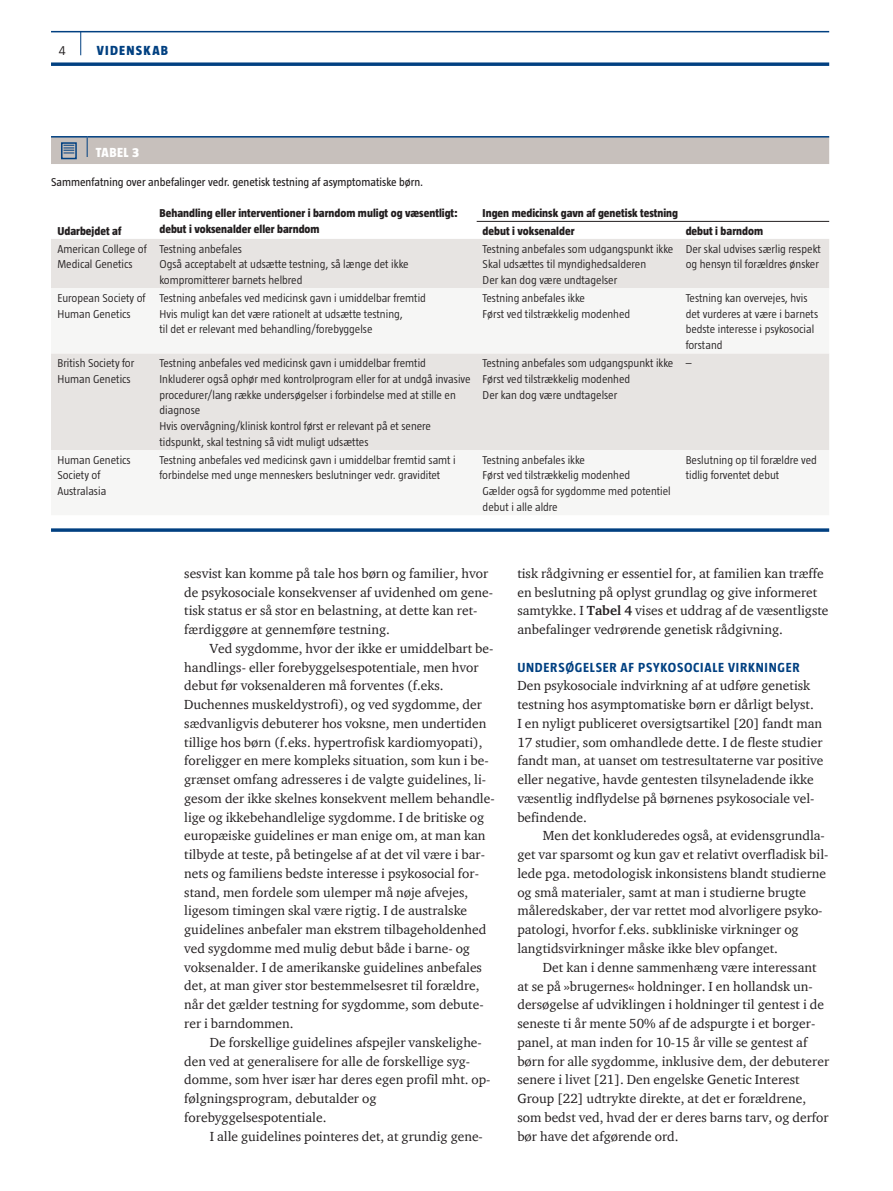
<style>
.page{position:relative;width:893px;height:1191px;background:#fff}
.page>*{position:absolute;margin:0;border:0;box-sizing:border-box;transform-origin:0 0}
.t1{font:13.5px/18.8px "ITC Charter Com";color:#231f20}
.t2{font:700 13.5px "Taz";letter-spacing:.055em;color:#014081}
.t3{font:800 13.5px "Taz";letter-spacing:.095em;color:#014081}
.t4{font:800 13.5px "Taz";color:#fff}
.t5{font:300 13.5px "Taz";color:#231f20}
.t6{font:300 11.7px/15.8px "Taz";color:#231f20}
.t7{font:800 11.7px/15.8px "Taz";color:#231f20}
.t8{font:11.7px "Taz";color:#231f20}
.s1{font-weight:700}
</style>
<div class="page">
<hr style="left:51px;top:31px;width:778px;height:1px;background:#014081">
<svg style="left:51px;top:62px;width:778px;height:4px;background:#235991"></svg>
<svg style="left:80px;top:32px;width:1px;height:23px"></svg>
<hr style="left:51px;top:136px;width:36px;height:1px;background:#014081">
<hr style="left:87px;top:136px;width:742px;height:1px;background:#014081">
<div style="left:51px;top:137px;width:778px;height:27px;background:#c7c0bc"></div>
<div style="left:51px;top:239px;width:778px;height:49px;background:#e7e4e2"></div>
<div style="left:51px;top:353px;width:778px;height:97px;background:#e7e4e2"></div>
<svg style="left:51px;top:528px;width:778px;height:4px;background:#235992"></svg>
<hr style="left:477px;top:221px;width:352px;height:1px;background:#231f20">
<p class="t5" style="left:59px;top:43px;width:8px">4</p>
<p class="t3" style="left:97px;top:43px;width:73px">VIDENSKAB</p>
<p class="t4" style="left:96px;top:145px;width:8px">Tabel</p>
<p class="t4" style="left:132px;top:145px;width:9px">3</p>
<p class="t8" style="left:51px;top:176px;width:374px">Sammenfatning over anbefalinger vedr. genetisk testning af asymptomatiske børn.</p>
<p class="t7" style="left:159px;top:205px;width:300px">Behandling eller interventioner i barndom muligt og væsentligt: debut i voksenalder eller barndom</p>
<p class="t7" style="left:483px;top:205px;width:197px">Ingen medicinsk gavn af genetisk testning</p>
<p class="t7" style="left:57px;top:223px;width:65px">Udarbejdet af</p>
<p class="t7" style="left:483px;top:223px;width:93px">debut i voksenalder</p>
<p class="t7" style="left:686px;top:223px;width:79px">debut i barndom</p>
<p class="t6" style="left:57px;top:240px;width:91px">American College of<br>Medical Genetics</p>
<p class="t6" style="left:159px;top:240px;width:251px">Testning anbefales<br>Også acceptabelt at udsætte testning, så længe det ikke kompromitterer barnets helbred</p>
<p class="t6" style="left:483px;top:240px;width:192px">Testning anbefales som udgangspunkt ikke<br>Skal udsættes til myndighedsalderen<br>Der kan dog være undtagelser</p>
<p class="t6" style="left:686px;top:240px;width:137px">Der skal udvises særlig respekt og hensyn til forældres ønsker</p>
<p class="t6" style="left:57px;top:290px;width:90px">European Society of<br>Human Genetics</p>
<p class="t6" style="left:159px;top:290px;width:268px">Testning anbefales ved medicinsk gavn i umiddelbar fremtid<br>Hvis muligt kan det være rationelt at udsætte testning,<br>til det er relevant med behandling/forebyggelse</p>
<p class="t6" style="left:483px;top:290px;width:149px">Testning anbefales ikke<br>Først ved tilstrækkelig modenhed</p>
<p class="t6" style="left:686px;top:290px;width:134px">Testning kan overvejes, hvis det vurderes at være i barnets bedste interesse i psykosocial forstand</p>
<p class="t6" style="left:57px;top:355px;width:78px">British Society for<br>Human Genetics</p>
<p class="t6" style="left:159px;top:355px;width:313px">Testning anbefales ved medicinsk gavn i umiddelbar fremtid Inkluderer også ophør med kontrolprogram eller for at undgå invasive procedurer/lang række undersøgelser i forbindelse med at stille en diagnose<br>Hvis overvågning/klinisk kontrol først er relevant på et senere tidspunkt, skal testning så vidt muligt udsættes</p>
<p class="t6" style="left:483px;top:355px;width:192px">Testning anbefales som udgangspunkt ikke<br>Først ved tilstrækkelig modenhed<br>Der kan dog være undtagelser</p>
<p class="t6" style="left:686px;top:355px;width:7px">–</p>
<p class="t6" style="left:57px;top:452px;width:75px">Human Genetics<br>Society of<br>Australasia</p>
<p class="t6" style="left:159px;top:452px;width:298px">Testning anbefales ved medicinsk gavn i umiddelbar fremtid samt i forbindelse med unge menneskers beslutninger vedr. graviditet</p>
<p class="t6" style="left:483px;top:452px;width:190px">Testning anbefales ikke<br>Først ved tilstrækkelig modenhed<br>Gælder også for sygdomme med potentiel debut i alle aldre</p>
<p class="t6" style="left:686px;top:452px;width:133px">Beslutning op til forældre ved tidlig forventet debut</p>
<p class="t1" style="left:184px;top:563px;width:310px">sesvist kan komme på tale hos børn og familier, hvor de psykosociale konsekvenser af uvidenhed om gene&shy;tisk status er så stor en belastning, at dette kan ret&shy;færdiggøre at gennemføre testning.</p>
<p class="t1" style="left:184px;top:638px;width:312px;text-indent:26px">Ved sygdomme, hvor der ikke er umiddelbart be&shy;handlings- eller forebyggelsespotentiale, men hvor debut før voksenalderen må forventes (f.eks.<br>Duchennes muskeldystrofi), og ved sygdomme, der sædvanligvis debuterer hos voksne, men undertiden tillige hos børn (f.eks. hypertrofisk kardiomyopati), foreligger en mere kompleks situation, som kun i be&shy;grænset omfang adresseres i de valgte guidelines, li&shy;gesom der ikke skelnes konsekvent mellem behandle&shy;lige og ikkebehandlelige sygdomme. I de britiske og europæiske guidelines er man enige om, at man kan tilbyde at teste, på betingelse af at det vil være i bar&shy;nets og familiens bedste interesse i psykosocial for&shy;stand, men fordele som ulemper må nøje afvejes, ligesom timingen skal være rigtig. I de australske guidelines anbefaler man ekstrem tilbageholdenhed ved sygdomme med mulig debut både i barne- og voksenalder. I de amerikanske guidelines anbefales det, at man giver stor bestemmelsesret til forældre, når det gælder testning for sygdomme, som debute&shy;rer i barndommen.</p>
<p class="t1" style="left:184px;top:1032px;width:308px;text-indent:26px">De forskellige guidelines afspejler vanskelighe&shy;den ved at generalisere for alle de forskellige syg&shy;domme, som hver især har deres egen profil mht. op&shy;følgningsprogram, debutalder og forebyggelsespotentiale.</p>
<p class="t1" style="left:210px;top:1126px;width:275px">I alle guidelines pointeres det, at grundig gene-</p>
<p class="t1" style="left:517px;top:563px;width:313px">tisk rådgivning er essentiel for, at familien kan træffe en beslutning på oplyst grundlag og give informeret samtykke. I <span class="s1">Tabel 4</span> vises et uddrag af de væsentligste anbefalinger vedrørende genetisk rådgivning.</p>
<p class="t2" style="left:517px;top:659px;width:74px">UNDERSØGELSER</p>
<p class="t2" style="left:621px;top:659px;width:87px">AF PSYKOSOCIALE</p>
<p class="t2" style="left:728px;top:659px;width:66px">VIRKNINGER</p>
<p class="t1" style="left:517px;top:676px;width:308px">Den psykosociale indvirkning af at udføre genetisk testning hos asymptomatiske børn er dårligt belyst.<br>I en nyligt publiceret oversigtsartikel [20] fandt man 17 studier, som omhandlede dette. I de fleste studier fandt man, at uanset om testresultaterne var positive eller negative, havde gentesten tilsyneladende ikke væsentlig indflydelse på børnenes psykosociale vel&shy;befindende.</p>
<p class="t1" style="left:517px;top:826px;width:313px;text-indent:26px">Men det konkluderedes også, at evidensgrundla&shy;get var sparsomt og kun gav et relativt overfladisk bil&shy;lede pga. metodologisk inkonsistens blandt studierne og små materialer, samt at man i studierne brugte måleredskaber, der var rettet mod alvorligere psyko&shy;patologi, hvorfor f.eks. subkliniske virkninger og langtidsvirkninger måske ikke blev opfanget.</p>
<p class="t1" style="left:517px;top:957px;width:313px;text-indent:26px">Det kan i denne sammenhæng være interessant at se på »brugernes« holdninger. I en hollandsk un&shy;dersøgelse af udviklingen i holdninger til gentest i de seneste ti år mente 50% af de adspurgte i et borger&shy;panel, at man inden for 10-15 år ville se gentest af børn for alle sygdomme, inklusive dem, der debuterer senere i livet [21]. Den engelske Genetic Interest Group [22] udtrykte direkte, at det er forældrene, som bedst ved, hvad der er deres barns tarv, og derfor bør have det afgørende ord.</p>
</div>
